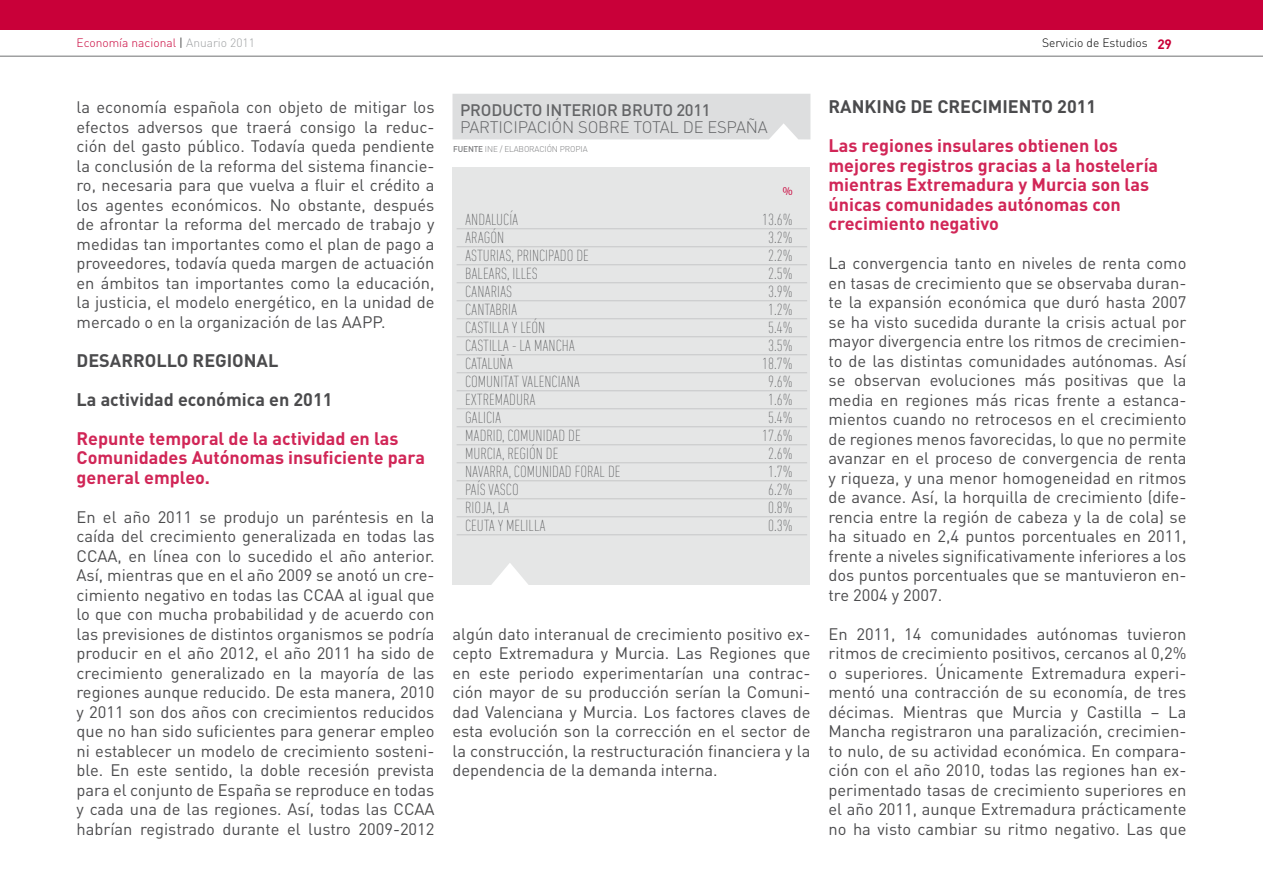
<style>
.page{position:relative;width:1263px;height:893px;background:#fff}
.page>*{position:absolute;margin:0;border:0;box-sizing:border-box;transform-origin:0 0}
.t1{font:700 18px/19.5px "DIN Pro";color:#d12657}
.t2{font:700 18px/39px "DIN Pro";color:#4b4b4d}
.t3{font:16.5px/19.5px "DIN Pro";color:#4b4b4d;text-align:justify}
.t4{font:200 condensed 16.5px "DIN Next LT Pro";color:#5a5b5d}
.t5{font:300 16.5px "DIN Pro";letter-spacing:-.01em;color:#646567}
.t6{font:500 16.5px "DIN Pro";letter-spacing:-.01em;color:#646567}
.t7{font:300 12px "DIN Pro";color:#c90039}
.t8{font:300 12px "DIN Pro";color:#000}
.t9{font:12px "Libre Sans Serif S Si";color:#c90039}
.t10{font:300 8.4px "DIN Pro";letter-spacing:-.01em;color:#7b7c7e}
.t11{font:500 8.4px "DIN Pro";color:#7b7c7e}
.s1{color:#000}
.s2{color:#9ea0a2}
.s3{font-weight:700;font-size:13.5px;color:#c90039}
</style>
<div class="page">
<hr style="left:0;top:56px;width:1263px;height:1px;background:#707172">
<div style="left:0;top:0;width:1263px;height:30px;background:#c90039"></div>
<div style="left:452px;top:94px;width:358px;height:45px;background:#dddedf"></div>
<div style="left:452px;top:168px;width:358px;height:417px;background:#e5e6e6"></div>
<svg style="left:492px;top:563px;width:36px;height:22px"></svg>
<hr style="left:457px;top:228px;width:350px;height:1px;background:#c6c7c8">
<hr style="left:457px;top:246px;width:350px;height:1px;background:#c6c7c8">
<hr style="left:457px;top:264px;width:350px;height:1px;background:#c6c7c8">
<hr style="left:457px;top:282px;width:350px;height:1px;background:#c6c7c8">
<hr style="left:457px;top:300px;width:350px;height:1px;background:#c6c7c8">
<hr style="left:457px;top:318px;width:350px;height:1px;background:#c6c7c8">
<hr style="left:457px;top:336px;width:350px;height:1px;background:#c6c7c8">
<hr style="left:457px;top:354px;width:350px;height:1px;background:#c6c7c8">
<hr style="left:457px;top:372px;width:350px;height:1px;background:#c6c7c8">
<hr style="left:457px;top:390px;width:350px;height:1px;background:#c6c7c8">
<hr style="left:457px;top:408px;width:350px;height:1px;background:#c6c7c8">
<hr style="left:457px;top:426px;width:350px;height:1px;background:#c6c7c8">
<hr style="left:457px;top:444px;width:350px;height:1px;background:#c6c7c8">
<hr style="left:457px;top:462px;width:350px;height:1px;background:#c6c7c8">
<hr style="left:457px;top:480px;width:350px;height:1px;background:#c6c7c8">
<hr style="left:457px;top:498px;width:350px;height:1px;background:#c6c7c8">
<hr style="left:457px;top:516px;width:350px;height:1px;background:#c6c7c8">
<hr style="left:457px;top:534px;width:350px;height:1px;background:#c6c7c8">
<p class="t7" style="left:77px;top:35px;width:180px">Economía nacional <span class="s1">|</span> <span class="s2">Anuario 2011</span></p>
<p class="t8" style="left:1042px;top:35px;width:131px">Servicio de Estudios <span class="s3">29</span></p>
<p class="t3" style="left:77px;top:97px;width:359px">la economía española con objeto de mitigar los efectos adversos que traerá consigo la reduc&shy;ción del gasto público. Todavía queda pendiente la conclusión de la reforma del sistema financie&shy;ro, necesaria para que vuelva a fluir el crédito a los agentes económicos. No obstante, después de afrontar la reforma del mercado de trabajo y medidas tan importantes como el plan de pago a proveedores, todavía queda margen de actuación en ámbitos tan importantes como la educación, la justicia, el modelo energético, en la unidad de mercado o en la organización de las AAPP.</p>
<p class="t2" style="left:77px;top:340px;width:258px">DESARROLLO REGIONAL<br>La actividad económica en 2011</p>
<p class="t1" style="left:77px;top:428px;width:350px">Repunte temporal de la actividad en las<br>Comunidades Autónomas insuficiente para general empleo.</p>
<p class="t3" style="left:77px;top:506px;width:359px">En el año 2011 se produjo un paréntesis en la caída del crecimiento generalizada en todas las CCAA, en línea con lo sucedido el año anterior.<br>Así, mientras que en el año 2009 se anotó un cre&shy;cimiento negativo en todas las CCAA al igual que lo que con mucha probabilidad y de acuerdo con las previsiones de distintos organismos se podría producir en el año 2012, el año 2011 ha sido de crecimiento generalizado en la mayoría de las regiones aunque reducido. De esta manera, 2010 y 2011 son dos años con crecimientos reducidos que no han sido suficientes para generar empleo ni establecer un modelo de crecimiento sosteni&shy;ble. En este sentido, la doble recesión prevista para el conjunto de España se reproduce en todas y cada una de las regiones. Así, todas las CCAA habrían registrado durante el lustro 2009-2012</p>
<p class="t6" style="left:460px;top:99px;width:252px">PRODUCTO I NTERIOR BRUTO 2011</p>
<p class="t5" style="left:460px;top:115px;width:19px">Participación</p>
<p class="t5" style="left:578px;top:115px;width:66px">sobre tota</p>
<p class="t5" style="left:670px;top:115px;width:59px">l de España</p>
<p class="t11" style="left:453px;top:143px;width:11px">FUENTE</p>
<p class="t10" style="left:485px;top:143px;width:104px">INE / ELABORACIÓN PROPIA</p>
<p class="t9" style="left:783px;top:184px;width:11px">%</p>
<p class="t4" style="left:465px;top:210px;width:55px">ANDALUCÍA</p>
<p class="t4" style="left:762px;top:210px;width:32px">13.6%</p>
<p class="t4" style="left:465px;top:228px;width:41px">ARAGÓN</p>
<p class="t4" style="left:768px;top:228px;width:26px">3.2%</p>
<p class="t4" style="left:465px;top:246px;width:125px">ASTURIAS, PRINCIPADO DE</p>
<p class="t4" style="left:768px;top:246px;width:26px">2.2%</p>
<p class="t4" style="left:465px;top:264px;width:74px">BALEARS, ILLES</p>
<p class="t4" style="left:768px;top:264px;width:26px">2.5%</p>
<p class="t4" style="left:465px;top:282px;width:49px">CANARIAS</p>
<p class="t4" style="left:768px;top:282px;width:26px">3.9%</p>
<p class="t4" style="left:465px;top:300px;width:54px">CANTABRIA</p>
<p class="t4" style="left:768px;top:300px;width:26px">1.2%</p>
<p class="t4" style="left:465px;top:318px;width:82px">CASTILLA Y LEÓN</p>
<p class="t4" style="left:768px;top:318px;width:26px">5.4%</p>
<p class="t4" style="left:465px;top:336px;width:111px">CASTILLA - LA MANCHA</p>
<p class="t4" style="left:768px;top:336px;width:26px">3.5%</p>
<p class="t4" style="left:465px;top:354px;width:49px">CATALUÑA</p>
<p class="t4" style="left:762px;top:354px;width:32px">18.7%</p>
<p class="t4" style="left:465px;top:372px;width:117px">COMUNITAT VALENCIANA</p>
<p class="t4" style="left:768px;top:372px;width:26px">9.6%</p>
<p class="t4" style="left:465px;top:390px;width:72px">EXTREMADURA</p>
<p class="t4" style="left:768px;top:390px;width:26px">1.6%</p>
<p class="t4" style="left:465px;top:408px;width:38px">GALICIA</p>
<p class="t4" style="left:768px;top:408px;width:26px">5.4%</p>
<p class="t4" style="left:465px;top:426px;width:117px">MADRID, COMUNIDAD DE</p>
<p class="t4" style="left:762px;top:426px;width:32px">17.6%</p>
<p class="t4" style="left:465px;top:444px;width:95px">MURCIA, REGIÓN DE</p>
<p class="t4" style="left:768px;top:444px;width:26px">2.6%</p>
<p class="t4" style="left:465px;top:462px;width:157px">NAVARRA, COMUNIDAD FORAL DE</p>
<p class="t4" style="left:768px;top:462px;width:26px">1.7%</p>
<p class="t4" style="left:465px;top:480px;width:55px">PAÍS VASCO</p>
<p class="t4" style="left:768px;top:480px;width:26px">6.2%</p>
<p class="t4" style="left:465px;top:498px;width:46px">RIOJA, LA</p>
<p class="t4" style="left:768px;top:498px;width:26px">0.8%</p>
<p class="t4" style="left:465px;top:516px;width:82px">CEUTA Y MELILLA</p>
<p class="t4" style="left:768px;top:516px;width:26px">0.3%</p>
<p class="t3" style="left:452px;top:623px;width:359px">algún dato interanual de crecimiento positivo ex&shy;cepto Extremadura y Murcia. Las Regiones que en este periodo experimentarían una contrac&shy;ción mayor de su producción serían la Comuni&shy;dad Valenciana y Murcia. Los factores claves de esta evolución son la corrección en el sector de la construcción, la restructuración financiera y la dependencia de la demanda interna.</p>
<p class="t2" style="left:828px;top:86px;width:269px">RANKING DE CRECIMIENTO 2011</p>
<p class="t1" style="left:828px;top:135px;width:331px">Las regiones insulares obtienen los mejores registros gracias a la hostelería mientras Extremadura y Murcia son las únicas comunidades autónomas con crecimiento negativo</p>
<p class="t3" style="left:828px;top:253px;width:359px">La convergencia tanto en niveles de renta como en tasas de crecimiento que se observaba duran&shy;te la expansión económica que duró hasta 2007 se ha visto sucedida durante la crisis actual por mayor divergencia entre los ritmos de crecimien&shy;to de las distintas comunidades autónomas. Así se observan evoluciones más positivas que la media en regiones más ricas frente a estanca&shy;mientos cuando no retrocesos en el crecimiento de regiones menos favorecidas, lo que no permite avanzar en el proceso de convergencia de renta y riqueza, y una menor homogeneidad en ritmos de avance. Así, la horquilla de crecimiento (dife&shy;rencia entre la región de cabeza y la de cola) se ha situado en 2,4 puntos porcentuales en 2011, frente a niveles significativamente inferiores a los dos puntos porcentuales que se mantuvieron en&shy;tre 2004 y 2007.</p>
<p class="t3" style="left:828px;top:623px;width:359px">En 2011, 14 comunidades autónomas tuvieron ritmos de crecimiento positivos, cercanos al 0,2% o superiores. Únicamente Extremadura experi&shy;mentó una contracción de su economía, de tres décimas. Mientras que Murcia y Castilla – La Mancha registraron una paralización, crecimien&shy;to nulo, de su actividad económica. En compara&shy;ción con el año 2010, todas las regiones han ex&shy;perimentado tasas de crecimiento superiores en el año 2011, aunque Extremadura prácticamente no ha visto cambiar su ritmo negativo. Las que</p>
</div>
